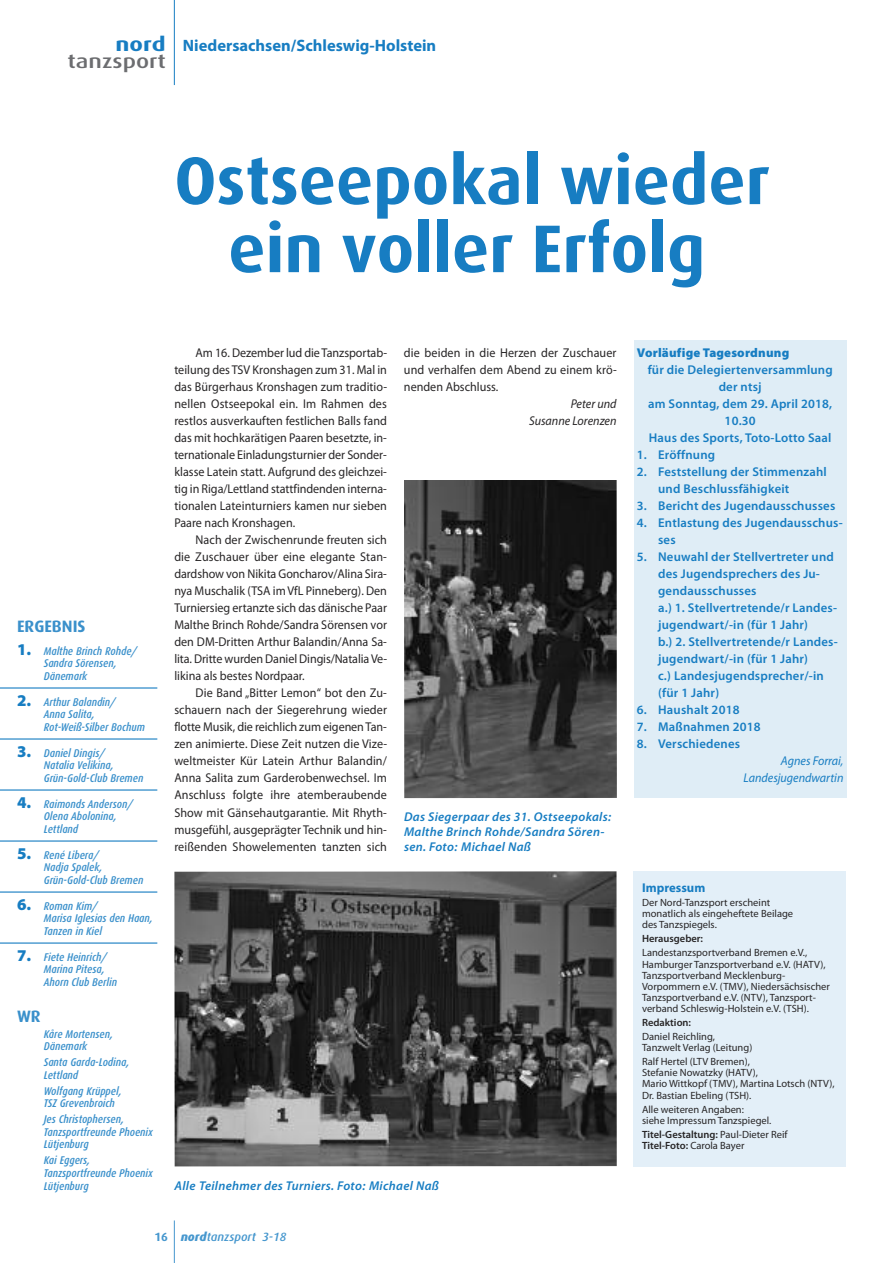
<style>
.page{position:relative;width:893px;height:1263px;background:#fff}
.page>*{position:absolute;margin:0;border:0;box-sizing:border-box;transform-origin:0 0}
.t1{font:700 67.5px/68.1px "Dax";color:#177dc2;text-align:center}
.t2{font:500 19.5px "Dax";color:#6c6d70;scale:1.25 1}
.t3{font:700 19.5px "Dax";color:#177dc2;scale:1.25 1}
.t4{font:700 16.5px "Myriad Pro";color:#177dc2}
.t5{font:700 16.5px "Dax";color:#3a90cb}
.t6{font:12.75px/17px "Myriad Pro";color:#272526;text-align:justify;scale:.95 1}
.t7{font:600 12.75px/17px "Myriad Pro";letter-spacing:.015em;color:#177dc2}
.t8{font:italic 600 12.75px/14.9px "Myriad Pro";letter-spacing:.025em;color:#177dc2}
.t9{font:italic 12.75px/17px "Myriad Pro";color:#177dc2;text-align:right;scale:.95 1}
.t10{font:italic 12.75px/17px "Myriad Pro";color:#272526;text-align:right;scale:.95 1}
.t11{font:900 12.75px "Myriad Pro";letter-spacing:.015em;color:#177dc2}
.t12{font:700 12.75px "Myriad Pro";color:#177dc2}
.t13{font:italic 500 12px "Dax";color:#4697ce}
.t14{font:italic 500 11.25px/12.8px "Dax Condensed";color:#3a90cb}
.t15{font:10.5px/11.1px "Myriad Pro";color:#272526}
.t16{font:600 10.5px/11.1px "Myriad Pro";color:#272526}
.s1{font-family:"Myriad Pro";font-weight:900;font-style:normal;font-size:16.5px;color:#177dc2}
.s2{font-weight:400}
.s3{font-weight:700;font-style:normal}
.s4{font-weight:800}
</style>
<div class="page">
<hr style="left:174px;top:1220px;width:1px;height:43px;background:#4697ce">
<hr style="left:174px;top:0;width:1px;height:85px;background:#177dc2">
<div style="left:634px;top:871px;width:212px;height:295px;background:#e3eff8"></div>
<img style="left:404px;top:481px;width:213px;height:317px">
<img style="left:175px;top:872px;width:442px;height:294px">
<hr style="left:0;top:687px;width:157px;height:1px;background:#177dc2">
<hr style="left:0;top:738px;width:157px;height:1px;background:#177dc2">
<hr style="left:0;top:789px;width:157px;height:1px;background:#177dc2">
<hr style="left:0;top:840px;width:157px;height:2px;background:#177dc2">
<hr style="left:0;top:891px;width:157px;height:2px;background:#177dc2">
<hr style="left:0;top:942px;width:157px;height:2px;background:#177dc2">
<div style="left:634px;top:340px;width:212px;height:458px;background:#dfedf6"></div>
<h2 class="t3" style="left:116px;top:33px;width:42px">nord</h2>
<h2 class="t2" style="left:68px;top:50px;width:80px">tanzsport</h2>
<p class="t4" style="left:183px;top:39px;width:255px">Niedersachsen/Schleswig-Holstein</p>
<h1 class="t1" style="left:174px;top:147px;width:597px">Ostseepokal wieder ein voller Erfolg</h1>
<p class="t5" style="left:17px;top:616px;width:70px">ERGEBNIS</p>
<p class="t14" style="left:44px;top:644px;width:95px;text-indent:-27px"><span class="s1">1.</span> Malthe Brinch Rohde/<br>Sandra Sörensen,<br>Dänemark</p>
<p class="t14" style="left:44px;top:695px;width:103px;text-indent:-27px"><span class="s1">2.</span> Arthur Balandin/<br>Anna Salita,<br>Rot-Weiß-Silber Bochum</p>
<p class="t14" style="left:44px;top:746px;width:101px;text-indent:-27px"><span class="s1">3.</span> Daniel Dingis/<br>Natalia Velikina,<br>Grün-Gold-Club Bremen</p>
<p class="t14" style="left:44px;top:797px;width:91px;text-indent:-27px"><span class="s1">4.</span> Raimonds Anderson/<br>Olena Abolonina,<br>Lettland</p>
<p class="t14" style="left:44px;top:848px;width:101px;text-indent:-27px"><span class="s1">5.</span> René Libera/<br>Nadja Spalek,<br>Grün-Gold-Club Bremen</p>
<p class="t14" style="left:44px;top:899px;width:111px;text-indent:-27px"><span class="s1">6.</span> Roman Kim/<br>Marisa Iglesias den Haan,<br>Tanzen in Kiel</p>
<p class="t14" style="left:44px;top:950px;width:75px;text-indent:-27px"><span class="s1">7.</span> Fiete Heinrich/<br>Marina Pitesa,<br>Ahorn Club Berlin</p>
<p class="t5" style="left:17px;top:1007px;width:25px">WR</p>
<p class="t14" style="left:44px;top:1027px;width:71px">Kåre Mortensen,<br>Dänemark</p>
<p class="t14" style="left:44px;top:1056px;width:87px">Santa Garda-Lodina,<br>Lettland</p>
<p class="t14" style="left:44px;top:1084px;width:79px">Wolfgang Krüppel,<br>TSZ Grevenbroich</p>
<p class="t14" style="left:44px;top:1113px;width:111px">Jes Christophersen,<br>Tanzsportfreunde Phoenix<br>Lütjenburg</p>
<p class="t14" style="left:44px;top:1154px;width:111px">Kai Eggers,<br>Tanzsportfreunde Phoenix<br>Lütjenburg</p>
<p class="t6" style="left:174px;top:345px;width:225px;text-indent:21px">Am 16. Dezember lud die Tanzsportab&shy;teilung des TSV Kronshagen zum 31. Mal in das Bürgerhaus Kronshagen zum traditio&shy;nellen Ostseepokal ein. Im Rahmen des restlos ausverkauften festlichen Balls fand das mit hochkarätigen Paaren besetzte, in&shy;ternationale Einladungsturnier der Sonder&shy;klasse Latein statt. Aufgrund des gleichzei&shy;tig in Riga/Lettland stattfindenden interna&shy;tionalen Lateinturniers kamen nur sieben Paare nach Kronshagen.</p>
<p class="t6" style="left:174px;top:533px;width:226px;text-indent:21px">Nach der Zwischenrunde freuten sich die Zuschauer über eine elegante Stan&shy;dardshow von Nikita Goncharov/Alina Sira&shy;nya Muschalik (TSA im VfL Pinneberg). Den Turniersieg ertanzte sich das dänische Paar Malthe Brinch Rohde/Sandra Sörensen vor den DM-Dritten Arthur Balandin/Anna Sa&shy;lita. Dritte wurden Daniel Dingis/NataliaVe&shy;likina als bestes Nordpaar.</p>
<p class="t6" style="left:174px;top:686px;width:226px;text-indent:21px">Die Band „Bitter Lemon“ bot den Zu&shy;schauern nach der Siegerehrung wieder flotte Musik, die reichlich zum eigenenTan&shy;zen animierte. Diese Zeit nutzen die Vize&shy;weltmeister Kür Latein Arthur Balandin/ Anna Salita zum Garderobenwechsel. Im Anschluss folgte ihre atemberaubende Show mit Gänsehautgarantie. Mit Rhyth&shy;musgefühl, ausgeprägter Technik und hin&shy;reißenden Showelementen tanzten sich</p>
<p class="t6" style="left:404px;top:345px;width:225px">die beiden in die Herzen der Zuschauer und verhalfen dem Abend zu einem krö&shy;nenden Abschluss.</p>
<p class="t10" style="left:529px;top:396px;width:94px">Peter und<br>Susanne Lorenzen</p>
<p class="t8" style="left:404px;top:811px;width:209px">Das Siegerpaar des 31. Ostseepokals:<br>Malthe Brinch Rohde/Sandra Sören&shy;sen. Foto: Michael Naß</p>
<p class="t8" style="left:174px;top:1179px;width:266px">Alle Teilnehmer des Turniers. Foto: Michael Naß</p>
<p class="t11" style="left:637px;top:348px;width:154px">Vorläufige Tagesordnung</p>
<p class="t7" style="left:648px;top:362px;width:187px;text-align:center">für die Delegiertenversammlung der ntsj<br>am Sonntag, dem 29. April 2018,<br>10.30<br>Haus des Sports, Toto-Lotto Saal</p>
<p class="t7" style="left:637px;top:447px;width:80px">1. Eröffnung</p>
<p class="t7" style="left:658px;top:464px;width:170px;text-indent:-21px">2. Feststellung der Stimmenzahl und Beschlussfähigkeit</p>
<p class="t7" style="left:637px;top:499px;width:200px">3. Bericht des Jugendausschusses</p>
<p class="t7" style="left:658px;top:516px;width:186px;text-indent:-21px">4. Entlastung des Jugendausschus&shy;ses</p>
<p class="t7" style="left:658px;top:550px;width:181px;text-indent:-21px">5. Neuwahl der Stellvertreter und des Jugendsprechers des Ju&shy;gendausschusses<br>a.) 1. Stellvertretende/r Landes&shy;jugendwart/-in (für 1 Jahr)<br>b.) 2. Stellvertretende/r Landes&shy;jugendwart/-in (für 1 Jahr)<br>c.) Landesjugendsprecher/-in (für 1 Jahr)</p>
<p class="t7" style="left:637px;top:703px;width:104px">6. Haushalt 2018</p>
<p class="t7" style="left:637px;top:720px;width:125px">7. Maßnahmen 2018</p>
<p class="t7" style="left:637px;top:737px;width:105px">8. Verschiedenes</p>
<p class="t9" style="left:743px;top:754px;width:107px">Agnes Forrai,<br>Landesjugendwartin</p>
<p class="t12" style="left:642px;top:883px;width:65px">Impressum</p>
<p class="t15" style="left:642px;top:898px;width:153px">Der Nord-Tanzsport erscheint monatlich als eingeheftete Beilage des Tanzspiegels.</p>
<p class="t16" style="left:642px;top:934px;width:63px">Herausgeber:</p>
<p class="t15" style="left:642px;top:948px;width:189px">Landestanzsportverband Bremen e.V., Hamburger Tanzsportverband e.V. (HATV), Tanzsportverband Mecklenburg-Vorpommern e.V. (TMV), Niedersächsischer Tanzsportverband e.V. (NTV), Tanzsport&shy;verband Schleswig-Holstein e.V. (TSH).</p>
<p class="t16" style="left:642px;top:1018px;width:50px">Redaktion:</p>
<p class="t15" style="left:642px;top:1032px;width:112px">Daniel Reichling,<br>Tanzwelt Verlag (Leitung)</p>
<p class="t15" style="left:642px;top:1057px;width:194px">Ralf Hertel (LTV Bremen),<br>Stefanie Nowatzky (HATV),<br>Mario Wittkopf (TMV), Martina Lotsch (NTV),<br>Dr. Bastian Ebeling (TSH).</p>
<p class="t15" style="left:642px;top:1104px;width:131px">Alle weiteren Angaben:<br>siehe Impressum Tanzspiegel.</p>
<p class="t16" style="left:642px;top:1129px;width:147px">Titel-Gestaltung: <span class="s2">Paul-Dieter Reif<br></span>Titel-Foto: <span class="s2">Carola Bayer</span></p>
<p class="t13" style="left:154px;top:1230px;width:133px"><span class="s3">16</span> <span class="s4">nord</span>tanzsport 3-18</p>
</div>
